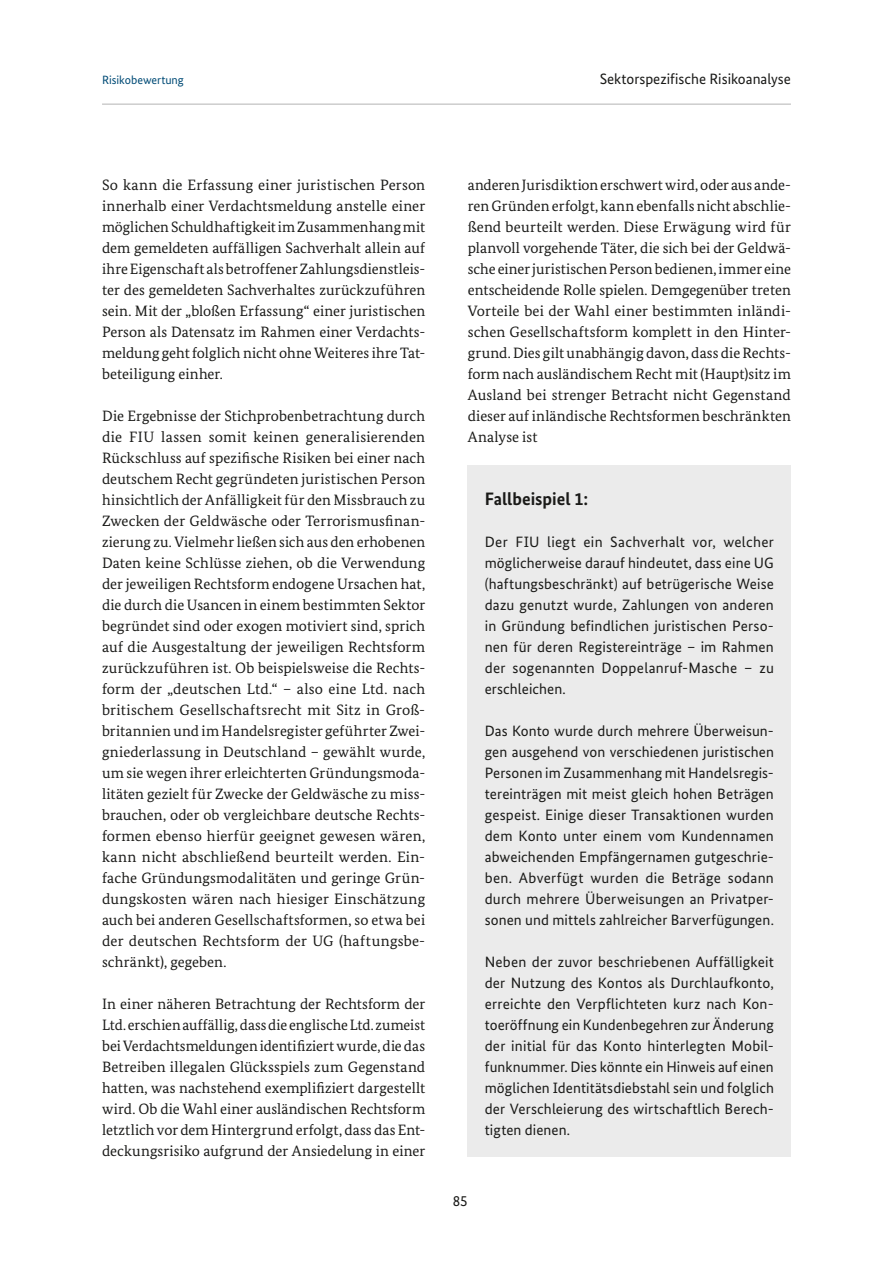
<style>
.page{position:relative;width:893px;height:1263px;background:#fff}
.page>*{position:absolute;margin:0;border:0;box-sizing:border-box;transform-origin:0 0}
.t1{font:700 18px "Bundes Sans";color:#1a1a18}
.t2{font:15px/21px "Bundes Serif";letter-spacing:.005em;color:#1a1a18;text-align:justify}
.t3{font:15px/21px "Bundes Sans";letter-spacing:.005em;color:#1a1a18;text-align:justify}
.t4{font:12px "Bundes Sans";color:#004b76}
</style>
<div class="page">
<hr style="left:102px;top:103px;width:689px;height:2px;background:#ccc">
<div style="left:468px;top:466px;width:323px;height:691px;background:#ebebeb"></div>
<p class="t4" style="left:102px;top:72px;width:83px">Risikobewertung</p>
<p class="t3" style="left:600px;top:68px;width:193px">Sektorspezifische Risikoanalyse</p>
<p class="t2" style="left:102px;top:174px;width:325px">So kann die Erfassung einer juristischen Person innerhalb einer Verdachtsmeldung anstelle einer möglichen Schuldhaftigkeit im Zusammenhang mit dem gemeldeten auffälligen Sachverhalt allein auf ihre Eigenschaft als betroffener Zahlungsdienstleis&shy;ter des gemeldeten Sachverhaltes zurückzuführen sein. Mit der „bloßen Erfassung“ einer juristischen Person als Datensatz im Rahmen einer Verdachts&shy;meldung geht folglich nicht ohne Weiteres ihre Tat&shy;beteiligung einher.</p>
<p class="t2" style="left:102px;top:405px;width:325px">Die Ergebnisse der Stichprobenbetrachtung durch die FIU lassen somit keinen generalisierenden Rückschluss auf spezifische Risiken bei einer nach deutschem Recht gegründeten juristischen Person hinsichtlich der Anfälligkeit für den Missbrauch zu Zwecken der Geldwäsche oder Terrorismusfinan&shy;zierung zu. Vielmehr ließen sich aus den erhobenen Daten keine Schlüsse ziehen, ob die Verwendung der jeweiligen Rechtsform endogene Ursachen hat, die durch die Usancen in einem bestimmten Sektor begründet sind oder exogen motiviert sind, sprich auf die Ausgestaltung der jeweiligen Rechtsform zurückzuführen ist. Ob beispielsweise die Rechts&shy;form der „deutschen Ltd.“ – also eine Ltd. nach britischem Gesellschaftsrecht mit Sitz in Groß&shy;britannien und im Handelsregister geführter Zwei&shy;gniederlassung in Deutschland – gewählt wurde, um sie wegen ihrer erleichterten Gründungsmoda&shy;litäten gezielt für Zwecke der Geldwäsche zu miss&shy;brauchen, oder ob vergleichbare deutsche Rechts&shy;formen ebenso hierfür geeignet gewesen wären, kann nicht abschließend beurteilt werden. Ein&shy;fache Gründungsmodalitäten und geringe Grün&shy;dungskosten wären nach hiesiger Einschätzung auch bei anderen Gesellschaftsformen, so etwa bei der deutschen Rechtsform der UG (haftungsbe&shy;schränkt), gegeben.</p>
<p class="t2" style="left:102px;top:993px;width:325px">In einer näheren Betrachtung der Rechtsform der Ltd. erschien auffällig, dass die englische Ltd. zumeist bei Verdachtsmeldungen identifiziert wurde, die das Betreiben illegalen Glücksspiels zum Gegenstand hatten, was nachstehend exemplifiziert dargestellt wird. Ob die Wahl einer ausländischen Rechtsform letztlich vor dem Hintergrund erfolgt, dass das Ent&shy;deckungsrisiko aufgrund der Ansiedelung in einer</p>
<p class="t2" style="left:468px;top:174px;width:325px">anderen Jurisdiktion erschwert wird, oder aus ande&shy;ren Gründen erfolgt, kann ebenfalls nicht abschlie&shy;ßend beurteilt werden. Diese Erwägung wird für planvoll vorgehende Täter, die sich bei der Geldwä&shy;sche einer juristischen Person bedienen, immer eine entscheidende Rolle spielen. Demgegenüber treten Vorteile bei der Wahl einer bestimmten inländi&shy;schen Gesellschaftsform komplett in den Hinter&shy;grund. Dies gilt unabhängig davon, dass die Rechts&shy;form nach ausländischem Recht mit (Haupt)sitz im Ausland bei strenger Betracht nicht Gegenstand dieser auf inländische Rechtsformen beschränkten Analyse ist</p>
<p class="t1" style="left:485px;top:488px;width:105px">Fallbeispiel 1:</p>
<p class="t3" style="left:485px;top:531px;width:291px">Der FIU liegt ein Sachverhalt vor, welcher möglicherweise darauf hindeutet, dass eine UG (haftungsbeschränkt) auf betrügerische Weise dazu genutzt wurde, Zahlungen von anderen in Gründung befindlichen juristischen Perso&shy;nen für deren Registereinträge – im Rahmen der sogenannten Doppelanruf-Masche – zu erschleichen.</p>
<p class="t3" style="left:485px;top:720px;width:291px">Das Konto wurde durch mehrere Überweisun&shy;gen ausgehend von verschiedenen juristischen Personen im Zusammenhang mit Handelsregis&shy;tereinträgen mit meist gleich hohen Beträgen gespeist. Einige dieser Transaktionen wurden dem Konto unter einem vom Kundennamen abweichenden Empfängernamen gutgeschrie&shy;ben. Abverfügt wurden die Beträge sodann durch mehrere Überweisungen an Privatper&shy;sonen und mittels zahlreicher Barverfügungen.</p>
<p class="t3" style="left:485px;top:951px;width:291px">Neben der zuvor beschriebenen Auffälligkeit der Nutzung des Kontos als Durchlaufkonto, erreichte den Verpflichteten kurz nach Kon&shy;toeröffnung ein Kundenbegehren zur Änderung der initial für das Konto hinterlegten Mobil&shy;funknummer. Dies könnte ein Hinweis auf einen möglichen Identitätsdiebstahl sein und folglich der Verschleierung des wirtschaftlich Berech&shy;tigten dienen.</p>
<p class="t3" style="left:453px;top:1190px;width:16px">85</p>
</div>
